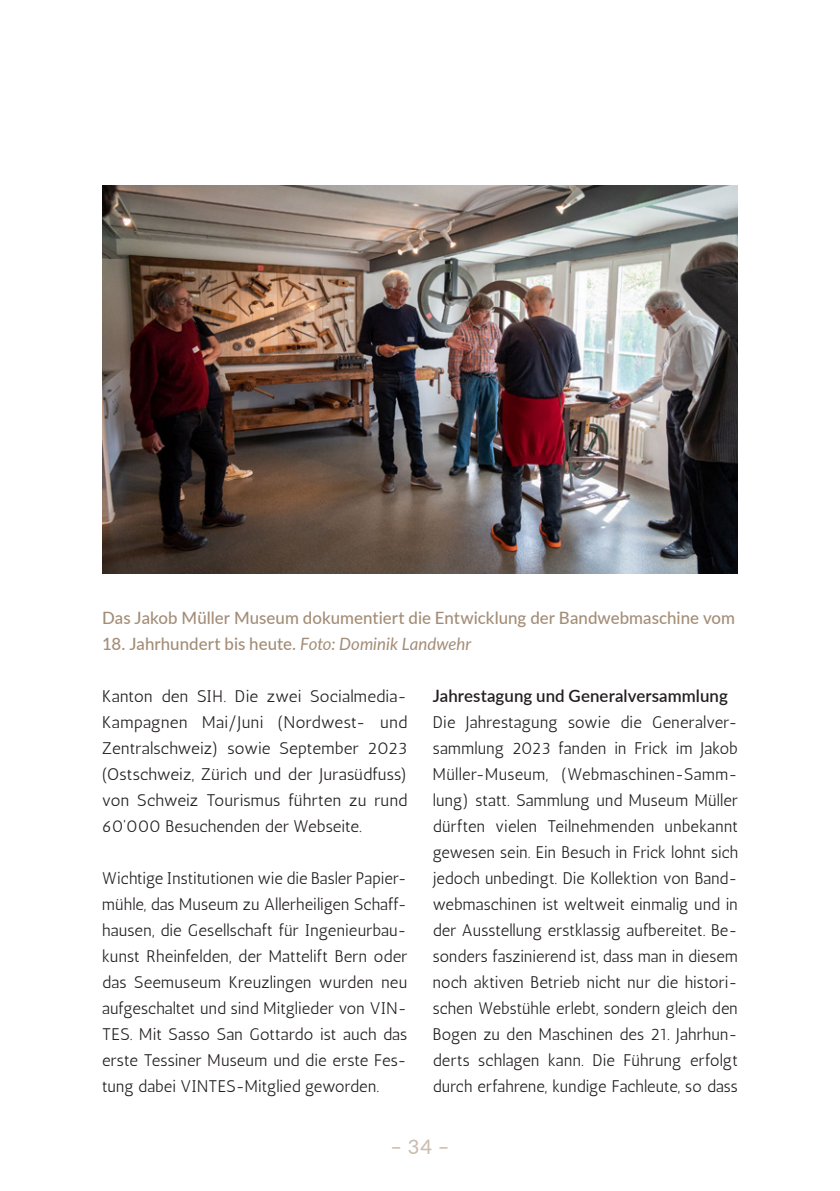
<style>
.page{position:relative;width:840px;height:1191px;background:#fff}
.page>*{position:absolute;margin:0;border:0;box-sizing:border-box;transform-origin:0 0}
.t1{font:500 20px "Lato";color:#cbbeb0}
.t2{font:500 17px "Lato";letter-spacing:.005em;color:#a38d77}
.t3{font:600 17px "Lato";letter-spacing:.005em;color:#231f20}
.t4{font:16.8px/26px "Antic";letter-spacing:.01em;color:#231f20;text-align:justify}
.s1{font-weight:400;font-style:italic}
</style>
<div class="page">
<img style="left:102px;top:185px;width:635px;height:388px">
<p class="t2" style="left:102px;top:606px;width:634px">Das Jakob Müller Museum dokumentiert die Entwicklung der Bandwebmaschine vom</p>
<p class="t2" style="left:102px;top:632px;width:370px">18. Jahrhundert bis heute. <span class="s1">Foto: Dominik Landwehr</span></p>
<p class="t4" style="left:102px;top:683px;width:306px">Kanton den SIH. Die zwei Socialmedia-Kampagnen Mai/Juni (Nordwest- und Zentralschweiz) sowie September 2023 (Ostschweiz, Zürich und der Jurasüdfuss) von Schweiz Tourismus führten zu rund 60'000 Besuchenden der Webseite.</p>
<p class="t4" style="left:102px;top:865px;width:306px">Wichtige Institutionen wie die Basler Papier&shy;mühle, das Museum zu Allerheiligen Schaff&shy;hausen, die Gesellschaft für Ingenieurbau&shy;kunst Rheinfelden, der Mattelift Bern oder das Seemuseum Kreuzlingen wurden neu aufgeschaltet und sind Mitglieder von VIN-TES. Mit Sasso San Gottardo ist auch das erste Tessiner Museum und die erste Fes&shy;tung dabei VINTES-Mitglied geworden.</p>
<p class="t3" style="left:432px;top:683px;width:296px">Jahrestagung und Generalversammlung</p>
<p class="t4" style="left:432px;top:709px;width:306px">Die Jahrestagung sowie die Generalver&shy;sammlung 2023 fanden in Frick im Jakob Müller-Museum, (Webmaschinen-Samm&shy;lung) statt. Sammlung und Museum Müller dürften vielen Teilnehmenden unbekannt gewesen sein. Ein Besuch in Frick lohnt sich jedoch unbedingt. Die Kollektion von Band&shy;webmaschinen ist weltweit einmalig und in der Ausstellung erstklassig aufbereitet. Be&shy;sonders faszinierend ist, dass man in diesem noch aktiven Betrieb nicht nur die histori&shy;schen Webstühle erlebt, sondern gleich den Bogen zu den Maschinen des 21. Jahrhun&shy;derts schlagen kann. Die Führung erfolgt durch erfahrene, kundige Fachleute, so dass</p>
<p class="t1" style="left:390px;top:1131px;width:60px">– 34 –</p>
</div>
